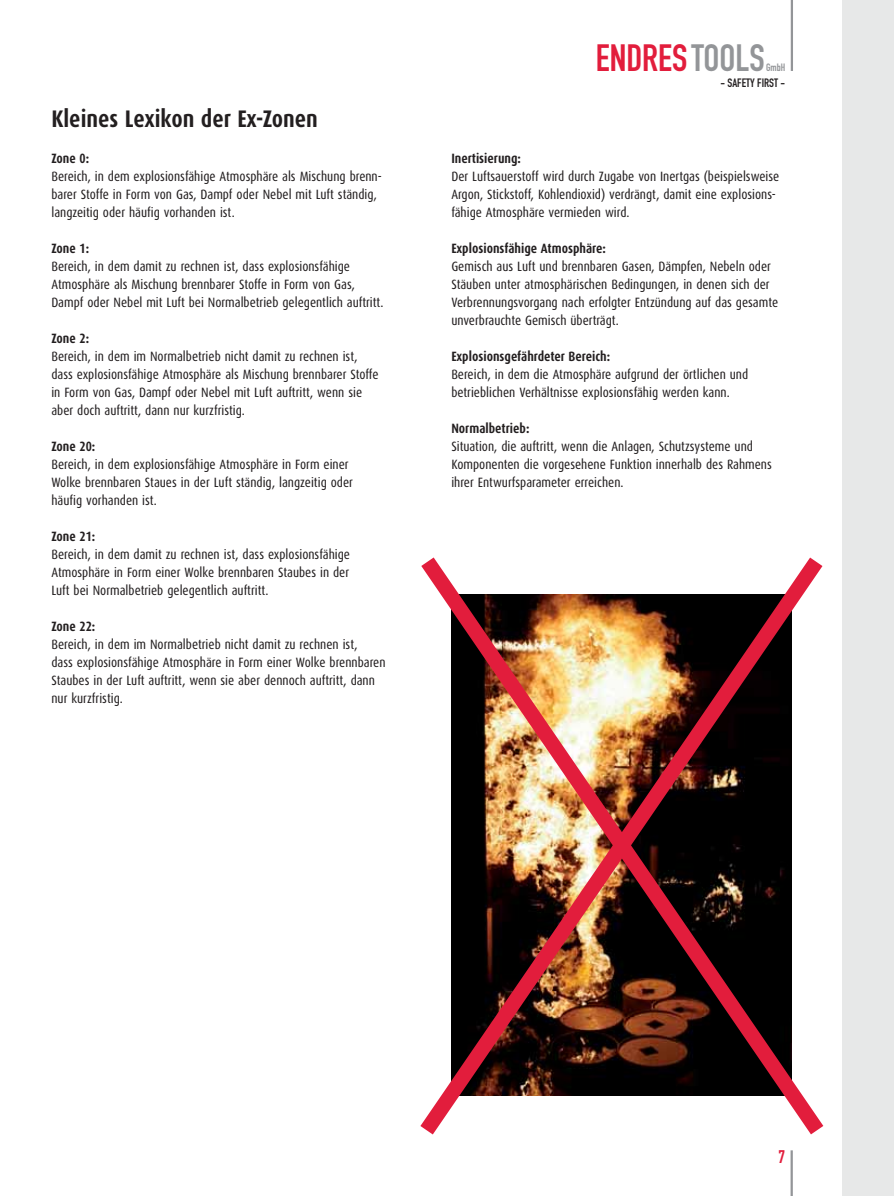
<style>
.page{position:relative;width:894px;height:1196px;background:#fff}
.page>*{position:absolute;margin:0;border:0;box-sizing:border-box;transform-origin:0 0}
.t1{font:37.5px "DIN Engschrift Alternate";color:#e21d3c}
.t2{font:700 24px "Dax Condensed";color:#231f20}
.t3{font:18px "DIN Engschrift Alternate";color:#e21d3c}
.t4{font:13.5px/18px "Dax Condensed";color:#231f20}
.t5{font:700 13.5px "Dax Condensed";color:#231f20}
.t6{font:12px "DIN Engschrift Alternate";color:#231f20}
.t7{font:10.5px "DIN Engschrift Alternate";color:#939598}
.s1{color:#939598}
</style>
<div class="page">
<hr style="left:790px;top:0;width:3px;height:71px;background:#939598">
<hr style="left:790px;top:1150px;width:2px;height:45px;background:#939598">
<div style="left:842px;top:0;width:51px;height:1195px;background:#e7e8e8"></div>
<img style="left:420px;top:557px;width:404px;height:578px">
<h2 class="t2" style="left:51px;top:107px;width:268px">Kleines Lexikon der Ex-Zonen</h2>
<p class="t5" style="left:51px;top:152px;width:39px">Zone 0:</p>
<p class="t4" style="left:51px;top:168px;width:332px">Bereich, in dem explosionsfähige Atmosphäre als Mischung brenn&shy;barer Stoffe in Form von Gas, Dampf oder Nebel mit Luft ständig, langzeitig oder häufig vorhanden ist.</p>
<p class="t5" style="left:51px;top:242px;width:39px">Zone 1:</p>
<p class="t4" style="left:51px;top:258px;width:333px">Bereich, in dem damit zu rechnen ist, dass explosionsfähige<br>Atmosphäre als Mischung brennbarer Stoffe in Form von Gas,<br>Dampf oder Nebel mit Luft bei Normalbetrieb gelegentlich auftritt.</p>
<p class="t5" style="left:51px;top:332px;width:39px">Zone 2:</p>
<p class="t4" style="left:51px;top:348px;width:328px">Bereich, in dem im Normalbetrieb nicht damit zu rechnen ist, dass explosionsfähige Atmosphäre als Mischung brenn barer Stoffe in Form von Gas, Dampf oder Nebel mit Luft auftritt, wenn sie aber doch auftritt, dann nur kurzfristig.</p>
<p class="t5" style="left:51px;top:440px;width:45px">Zone 20:</p>
<p class="t4" style="left:51px;top:456px;width:303px">Bereich, in dem explosionsfähige Atmosphäre in Form einer<br>Wolke brennbaren Staues in der Luft ständig, langzeitig oder häufig vorhanden ist.</p>
<p class="t5" style="left:51px;top:530px;width:45px">Zone 21:</p>
<p class="t4" style="left:51px;top:546px;width:300px;text-align:justify">Bereich, in dem damit zu rechnen ist, dass explosionsfähige Atmosphäre in Form einer Wolke brennbaren Staubes in der Luft bei Normalbetrieb gelegentlich auftritt.</p>
<p class="t5" style="left:51px;top:620px;width:45px">Zone 22:</p>
<p class="t4" style="left:51px;top:636px;width:335px">Bereich, in dem im Normalbetrieb nicht damit zu rechnen ist,<br>dass explosionsfähige Atmosphäre in Form einer Wolke brennbaren Staubes in der Luft auftritt, wenn sie aber dennoch auftritt, dann nur kurzfristig.</p>
<h1 class="t1" style="left:595px;top:44px;width:170px">ENDRES <span class="s1">TOOLS</span></h1>
<p class="t7" style="left:766px;top:63px;width:21px">GmbH</p>
<p class="t6" style="left:720px;top:79px;width:66px">- SAFETY FIRST -</p>
<p class="t5" style="left:451px;top:152px;width:71px">Inertisierung:</p>
<p class="t4" style="left:451px;top:168px;width:329px">Der Luftsauerstoff wird durch Zugabe von Inertgas (beispielsweise<br>Argon, Stickstoff, Kohlendioxid) verdrängt, damit eine explosions&shy;fähige Atmosphäre vermieden wird.</p>
<p class="t5" style="left:451px;top:242px;width:156px">Explosionsfähige Atmosphäre:</p>
<p class="t4" style="left:451px;top:258px;width:328px">Gemisch aus Luft und brennbaren Gasen, Dämpfen, Nebeln oder Stäuben unter atmosphärischen Bedingungen, in denen sich der Verbrennungsvorgang nach erfolgter Entzündung auf das gesamte unverbrauchte Gemisch überträgt.</p>
<p class="t5" style="left:451px;top:350px;width:160px">Explosionsgefährdeter Bereich:</p>
<p class="t4" style="left:451px;top:366px;width:298px">Bereich, in dem die Atmosphäre aufgrund der örtlichen und betrieblichen Verhältnisse explosionsfähig werden kann.</p>
<p class="t5" style="left:451px;top:422px;width:80px">Normalbetrieb:</p>
<p class="t4" style="left:451px;top:438px;width:322px">Situation, die auftritt, wenn die Anlagen, Schutzsysteme und<br>Komponenten die vorgesehene Funktion innerhalb des Rahmens ihrer Entwurfsparameter erreichen.</p>
<h3 class="t3" style="left:778px;top:1150px;width:8px">7</h3>
</div>
